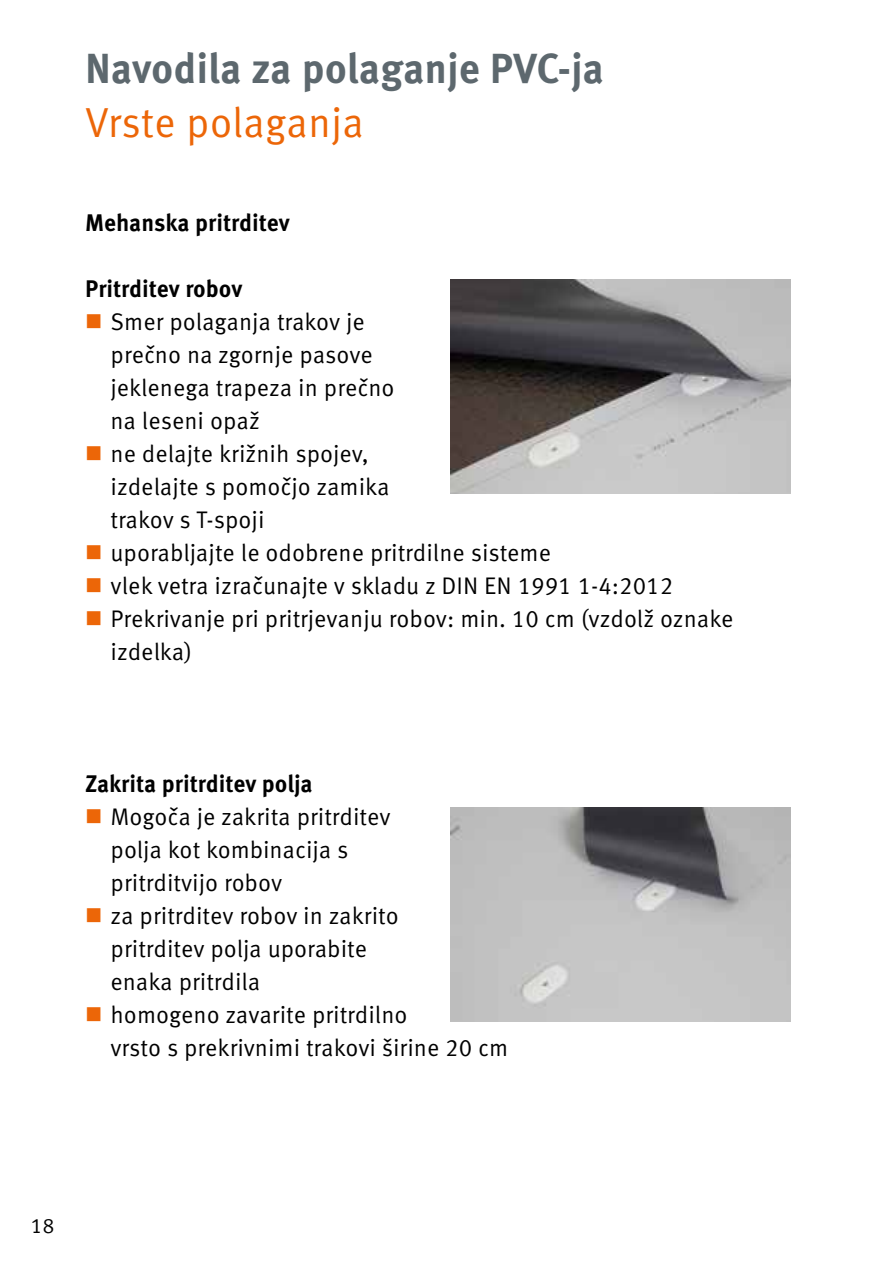
<style>
.page{position:relative;width:893px;height:1268px;background:#fff}
.page>*{position:absolute;margin:0;border:0;box-sizing:border-box;transform-origin:0 0}
.t1{font:700 42px "Meta Correspondence Pro";color:#5d686e;scale:.96 1}
.t2{font:42px "Meta Correspondence Pro";letter-spacing:-.005em;color:#ec6608}
.t3{font:24px/33px "Meta Correspondence Pro";color:#000}
.t4{font:700 24px "Meta Correspondence Pro";letter-spacing:-.005em;color:#000;scale:.95 1}
.t5{font:21px "Meta Correspondence Pro";color:#000}
.s1{color:#ec6608}
</style>
<div class="page">
<img style="left:451px;top:279px;width:340px;height:214px">
<img style="left:451px;top:807px;width:340px;height:214px">
<h1 class="t1" style="left:85px;top:35px;width:542px">Navodila za polaganje PVC-ja</h1>
<h1 class="t2" style="left:85px;top:90px;width:281px">Vrste polaganja</h1>
<p class="t4" style="left:85px;top:204px;width:217px">Mehanska pritrditev</p>
<p class="t4" style="left:85px;top:270px;width:167px">Pritrditev robov</p>
<p class="t3" style="left:111px;top:303px;width:285px;text-indent:-26px"><span class="s1">■</span> Smer polaganja trakov je prečno na zgornje pasove jeklenega trapeza in prečno na leseni opaž</p>
<p class="t3" style="left:111px;top:435px;width:280px;text-indent:-26px"><span class="s1">■</span> ne delajte križnih spojev, izdelajte s pomočjo zamika trakov s T-spoji</p>
<p class="t3" style="left:85px;top:534px;width:468px"><span class="s1">■</span> uporabljajte le odobrene pritrdilne sisteme</p>
<p class="t3" style="left:85px;top:567px;width:590px"><span class="s1">■</span> vlek vetra izračunajte v skladu z DIN EN 1991 1-4:2012</p>
<p class="t3" style="left:111px;top:600px;width:624px;text-indent:-26px"><span class="s1">■</span> Prekrivanje pri pritrjevanju robov: min. 10 cm (vzdolž oznake izdelka)</p>
<p class="t4" style="left:85px;top:765px;width:241px">Zakrita pritrditev polja</p>
<p class="t3" style="left:111px;top:798px;width:282px;text-indent:-26px"><span class="s1">■</span> Mogoča je zakrita pritrditev polja kot kombinacija s pritrditvijo robov</p>
<p class="t3" style="left:111px;top:897px;width:290px;text-indent:-26px"><span class="s1">■</span> za pritrditev robov in zakrito pritrditev polja uporabite enaka pritrdila</p>
<p class="t3" style="left:111px;top:996px;width:399px;text-indent:-26px"><span class="s1">■</span> homogeno zavarite pritrdilno<br>vrsto s prekrivnimi trakovi širine 20 cm</p>
<p class="t5" style="left:30px;top:1209px;width:26px">18</p>
</div>
